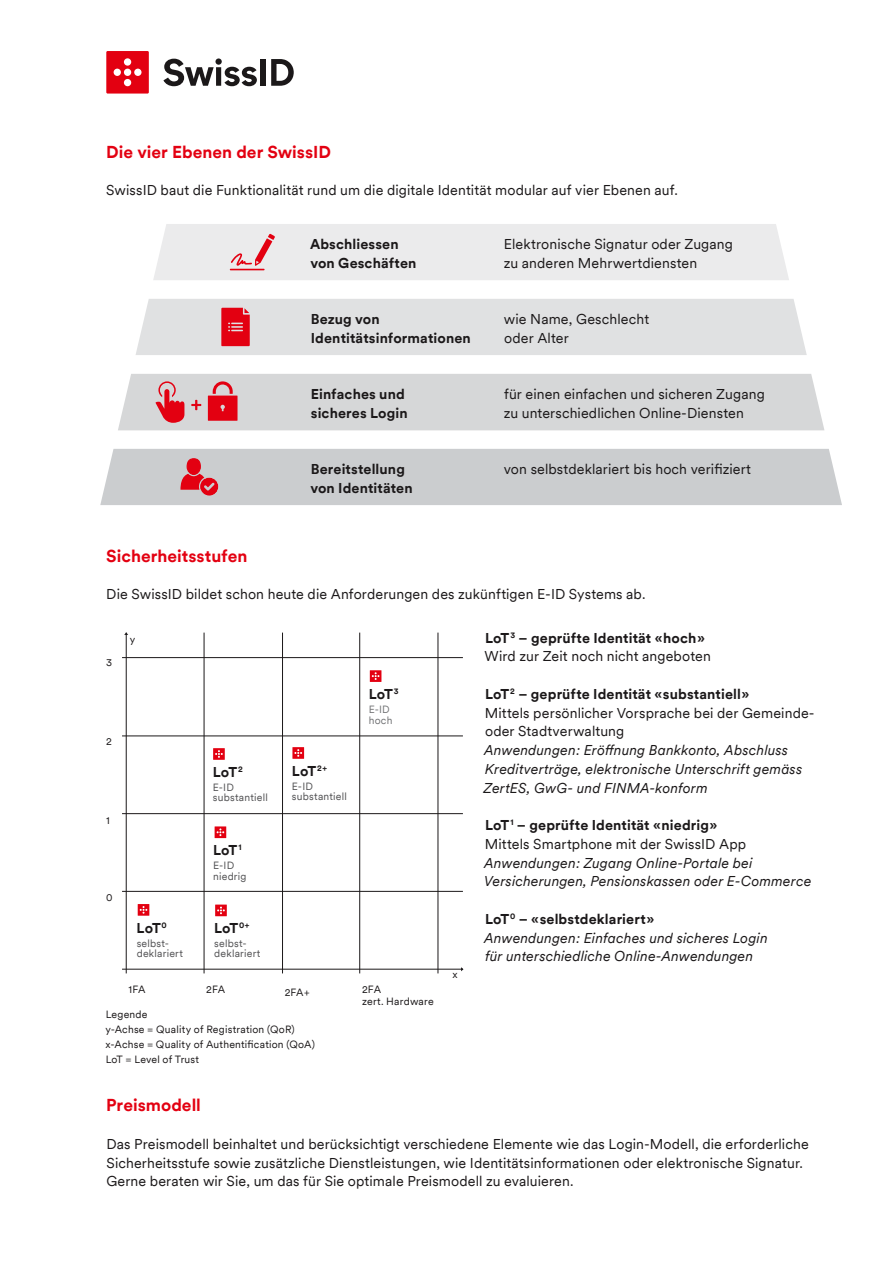
<style>
.page{position:relative;width:893px;height:1263px;background:#fff}
.page>*{position:absolute;margin:0;border:0;box-sizing:border-box;transform-origin:0 0}
.t1{font:700 17.25px "Swiss Sign Circular";color:#e30011}
.t2{font:14.25px/18.8px "Swiss Sign Circular";letter-spacing:.01em;color:#1b1819}
.t3{font:italic 14.25px/18.8px "Swiss Sign Circular";letter-spacing:.005em;color:#1b1819}
.t4{font:700 14.25px/18.8px "Swiss Sign Circular";letter-spacing:.01em;color:#1b1819}
.t5{font:10.5px/15px "Swiss Sign Circular";letter-spacing:.02em;color:#1b1819}
.t6{font:10.5px/10.4px "Swiss Sign Circular";letter-spacing:.02em;color:#525254}
.t7{font:10.5px/10.4px "Swiss Sign Circular";letter-spacing:.02em;color:#717274}
.s1{font-weight:700}
.s2{font-weight:700;font-style:normal}
</style>
<div class="page">
<div style="left:106px;top:51px;width:43px;height:43px;background:#e30011"></div>
<div style="left:261px;top:59px;width:5px;height:27px;background:#1b1819"></div>
<svg style="left:271px;top:59px;width:23px;height:27px"></svg>
<svg style="left:163px;top:58px;width:94px;height:28px"></svg>
<div style="left:114px;top:69px;width:7px;height:7px;background:#fff;border-radius:50%"></div>
<div style="left:124px;top:69px;width:7px;height:7px;background:#fff;border-radius:50%"></div>
<div style="left:124px;top:58px;width:7px;height:8px;background:#fff;border-radius:50%"></div>
<div style="left:124px;top:79px;width:7px;height:7px;background:#fff;border-radius:50%"></div>
<div style="left:134px;top:69px;width:8px;height:7px;background:#fff;border-radius:50%"></div>
<hr style="left:126px;top:633px;width:1px;height:340px;background:#1b1819">
<hr style="left:204px;top:633px;width:1px;height:340px;background:#1b1819">
<hr style="left:282px;top:633px;width:1px;height:340px;background:#1b1819">
<hr style="left:359px;top:633px;width:1px;height:340px;background:#1b1819">
<hr style="left:438px;top:633px;width:1px;height:340px;background:#1b1819">
<hr style="left:122px;top:969px;width:341px;height:1px;background:#1b1819">
<hr style="left:122px;top:891px;width:341px;height:1px;background:#1b1819">
<hr style="left:122px;top:813px;width:341px;height:1px;background:#1b1819">
<hr style="left:122px;top:736px;width:341px;height:1px;background:#1b1819">
<hr style="left:122px;top:657px;width:341px;height:1px;background:#1b1819">
<div style="left:138px;top:904px;width:11px;height:12px;background:#e30011"></div>
<svg style="left:140px;top:906px;width:7px;height:8px"></svg>
<div style="left:215px;top:904px;width:12px;height:12px;background:#e30011"></div>
<svg style="left:217px;top:906px;width:8px;height:8px"></svg>
<div style="left:215px;top:826px;width:11px;height:12px;background:#e30011"></div>
<svg style="left:217px;top:828px;width:7px;height:8px"></svg>
<div style="left:213px;top:748px;width:12px;height:12px;background:#e30011"></div>
<svg style="left:215px;top:750px;width:8px;height:8px"></svg>
<div style="left:292px;top:747px;width:12px;height:12px;background:#e30011"></div>
<svg style="left:294px;top:749px;width:8px;height:8px"></svg>
<div style="left:370px;top:670px;width:11px;height:12px;background:#e30011"></div>
<svg style="left:372px;top:672px;width:7px;height:8px"></svg>
<div style="left:153px;top:224px;width:636px;height:56px;background:#ebebec"></div>
<hr style="left:230px;top:269px;width:35px;height:1px;background:#e30011">
<div style="left:136px;top:299px;width:671px;height:56px;background:#e0e1e2"></div>
<div style="left:100px;top:449px;width:742px;height:56px;background:#cbcdcf"></div>
<div style="left:118px;top:374px;width:706px;height:56px;background:#d6d7d8"></div>
<p class="t1" style="left:106px;top:140px;width:226px">Die vier Ebenen der SwissID</p>
<p class="t2" style="left:106px;top:180px;width:573px">SwissID baut die Funktionalität rund um die digitale Identität modular auf vier Ebenen auf.</p>
<p class="t4" style="left:310px;top:234px;width:108px">Abschliessen von Geschäften</p>
<p class="t2" style="left:504px;top:234px;width:231px">Elektronische Signatur oder Zugang zu anderen Mehrwertdiensten</p>
<p class="t4" style="left:311px;top:309px;width:162px">Bezug von<br>Identitätsinformationen</p>
<p class="t2" style="left:504px;top:309px;width:147px">wie Name, Geschlecht oder Alter</p>
<p class="t4" style="left:311px;top:384px;width:99px">Einfaches und sicheres Login</p>
<p class="t2" style="left:504px;top:384px;width:263px">für einen einfachen und sicheren Zugang zu unterschiedlichen Online-Diensten</p>
<p class="t4" style="left:310px;top:459px;width:104px">Bereitstellung von Identitäten</p>
<p class="t2" style="left:504px;top:459px;width:249px">von selbstdeklariert bis hoch verifiziert</p>
<p class="t1" style="left:106px;top:544px;width:143px">Sicherheitsstufen</p>
<p class="t2" style="left:106px;top:584px;width:541px">Die SwissID bildet schon heute die Anforderungen des zukünftigen E-ID Systems ab.</p>
<p class="t5" style="left:106px;top:654px;width:7px">3</p>
<p class="t5" style="left:106px;top:734px;width:7px">2</p>
<p class="t5" style="left:106px;top:812px;width:5px">1</p>
<p class="t5" style="left:106px;top:889px;width:8px">0</p>
<p class="t5" style="left:130px;top:631px;width:7px">y</p>
<p class="t4" style="left:213px;top:762px;width:31px">LoT<sup>2</sup></p>
<p class="t6" style="left:213px;top:782px;width:56px">E-ID substantiell</p>
<p class="t4" style="left:213px;top:840px;width:30px">LoT<sup>1</sup></p>
<p class="t6" style="left:213px;top:860px;width:35px">E-ID niedrig</p>
<p class="t4" style="left:137px;top:917px;width:32px">LoT<sup>0</sup></p>
<p class="t4" style="left:214px;top:918px;width:37px">LoT<sup>0+</sup></p>
<p class="t6" style="left:137px;top:937px;width:48px">selbst&shy;deklariert</p>
<p class="t6" style="left:214px;top:937px;width:48px">selbst&shy;deklariert</p>
<p class="t4" style="left:292px;top:761px;width:37px">LoT<sup>2+</sup></p>
<p class="t6" style="left:292px;top:781px;width:56px">E-ID substantiell</p>
<p class="t4" style="left:369px;top:684px;width:32px">LoT<sup>3</sup></p>
<p class="t7" style="left:369px;top:704px;width:25px">E-ID hoch</p>
<p class="t5" style="left:129px;top:981px;width:18px">1FA</p>
<p class="t5" style="left:206px;top:981px;width:21px">2FA</p>
<p class="t5" style="left:285px;top:984px;width:27px">2FA+</p>
<p class="t5" style="left:362px;top:983px;width:73px;line-height:12px">2FA<br>zert. Hardware</p>
<p class="t5" style="left:105px;top:1006px;width:211px">Legende<br>y-Achse = Quality of Registration (QoR) x-Achse = Quality of Authentification (QoA)<br>LoT = Level of Trust</p>
<p class="t5" style="left:452px;top:966px;width:7px">x</p>
<p class="t2" style="left:485px;top:628px;width:228px"><span class="s1">LoT</span><sup>3</sup> <span class="s1">– geprüfte Identität «hoch»<br></span>Wird zur Zeit noch nicht angeboten</p>
<p class="t2" style="left:485px;top:684px;width:331px"><span class="s1">LoT</span><sup>2</sup> <span class="s1">– geprüfte Identität «substantiell»<br></span>Mittels persönlicher Vorsprache bei der Gemeinde&shy;oder Stadtverwaltung</p>
<p class="t3" style="left:484px;top:740px;width:320px">Anwendungen : Eröffnung Bankkonto, Abschluss<br>Kreditverträge, elektronische Unterschrift gemäss<br>ZertES, GwG- und FINMA-konform</p>
<p class="t2" style="left:485px;top:815px;width:263px"><span class="s1">LoT</span><sup>1</sup> <span class="s1">– geprüfte Identität «niedrig»<br></span>Mittels Smartphone mit der SwissID App</p>
<p class="t3" style="left:484px;top:853px;width:329px">Anwendungen : Zugang Online-Portale bei<br>Versicherungen, Pensionskassen oder E-Commerce</p>
<p class="t3" style="left:484px;top:909px;width:285px"><span class="s2">LoT</span><sup>0</sup> <span class="s2">– «selbstdeklariert»<br></span>Anwendungen : Einfaches und sicheres Login für unterschiedliche Online-Anwendungen</p>
<p class="t1" style="left:106px;top:1093px;width:96px">Preismodell</p>
<p class="t2" style="left:106px;top:1134px;width:704px">Das Preismodell beinhaltet und berücksichtigt verschiedene Elemente wie das Login-Modell, die erforderliche<br>Sicherheitsstufe sowie zusätzliche Dienstleistungen, wie Identitätsinformationen oder elektronische Signatur.<br>Gerne beraten wir Sie, um das für Sie optimale Preismodell zu evaluieren.</p>
</div>
